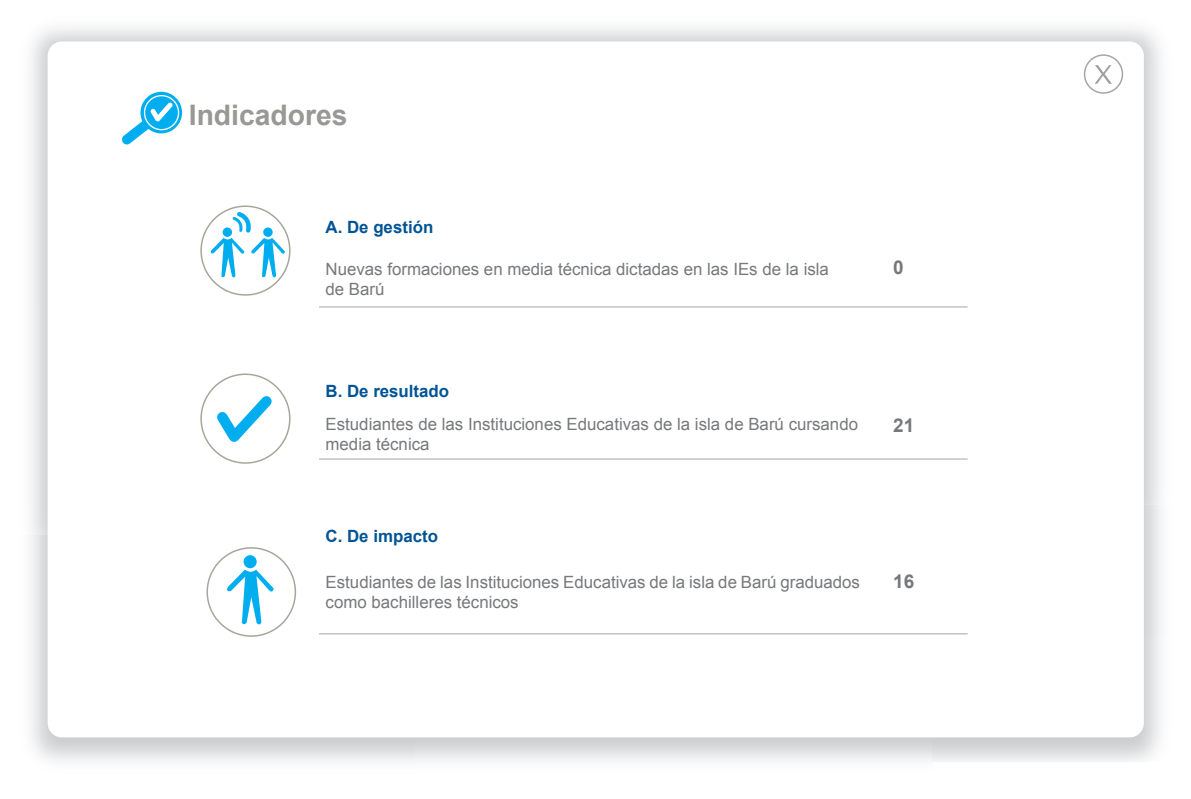
<style>
.page{position:relative;width:1191px;height:799px;background:#fff}
.page>*{position:absolute;margin:0;border:0;box-sizing:border-box;transform-origin:0 0}
.t1{font:700 28.2px "Arial";color:#989994}
.t2{font:700 18.9px "Arial";color:#76787b}
.t3{font:16.8px/20.2px "Arial";color:#76787b}
.t4{font:700 16.8px "Arial";color:#005495}
</style>
<div class="page">
<img style="left:31px;top:28px;width:901px;height:274px">
<img style="left:31px;top:302px;width:17px;height:233px">
<img style="left:31px;top:535px;width:384px;height:232px">
<div style="left:48px;top:41px;width:1095px;height:696px;background:#fff;border-radius:14px"></div>
<div style="left:1083px;top:54px;width:40px;height:40px;border:2px solid #a5a6aa;border-radius:50%"></div>
<svg style="left:1095px;top:65px;width:17px;height:19px"></svg>
<div style="left:200px;top:205px;width:90px;height:90px;border:2px solid #a6a69a;border-radius:50%"></div>
<svg style="left:209px;top:209px;width:76px;height:70px"></svg>
<hr style="left:319px;top:306px;width:648px;height:1px;background:#c2c3c6">
<div style="left:200px;top:373px;width:90px;height:90px;border:2px solid #a6a69a;border-radius:50%"></div>
<svg style="left:208px;top:386px;width:73px;height:68px"></svg>
<hr style="left:319px;top:458px;width:648px;height:1px;background:#c2c3c6">
<svg style="left:140px;top:92px;width:42px;height:41px"></svg>
<svg style="left:122px;top:95px;width:57px;height:49px"></svg>
<div style="left:206px;top:546px;width:90px;height:90px;border:2px solid #a6a69a;border-radius:50%"></div>
<div style="left:244px;top:554px;width:13px;height:14px;background:#00aeef;border-radius:50%"></div>
<svg style="left:225px;top:569px;width:49px;height:57px"></svg>
<hr style="left:319px;top:632px;width:648px;height:2px;background:#c2c3c6">
<h1 class="t1" style="left:189px;top:96px;width:160px">Indicadores</h1>
<p class="t4" style="left:325px;top:215px;width:109px">A. De gestión</p>
<p class="t3" style="left:325px;top:259px;width:505px">Nuevas formaciones en media técnica dictadas en las IEs de la isla de Barú</p>
<p class="t2" style="left:893px;top:255px;width:12px">0</p>
<p class="t4" style="left:325px;top:380px;width:125px">B. De resultado</p>
<p class="t3" style="left:325px;top:414px;width:534px">Estudiantes de las Instituciones Educativas de la isla de Barú cursando media técnica</p>
<p class="t2" style="left:893px;top:412px;width:23px">21</p>
<p class="t4" style="left:325px;top:524px;width:114px">C. De impacto</p>
<p class="t3" style="left:326px;top:571px;width:536px">Estudiantes de las Instituciones Educativas de la isla de Barú graduados</p>
<p class="t2" style="left:893px;top:568px;width:23px">16</p>
<p class="t3" style="left:326px;top:591px;width:195px">como bachilleres técnicos</p>
</div>
